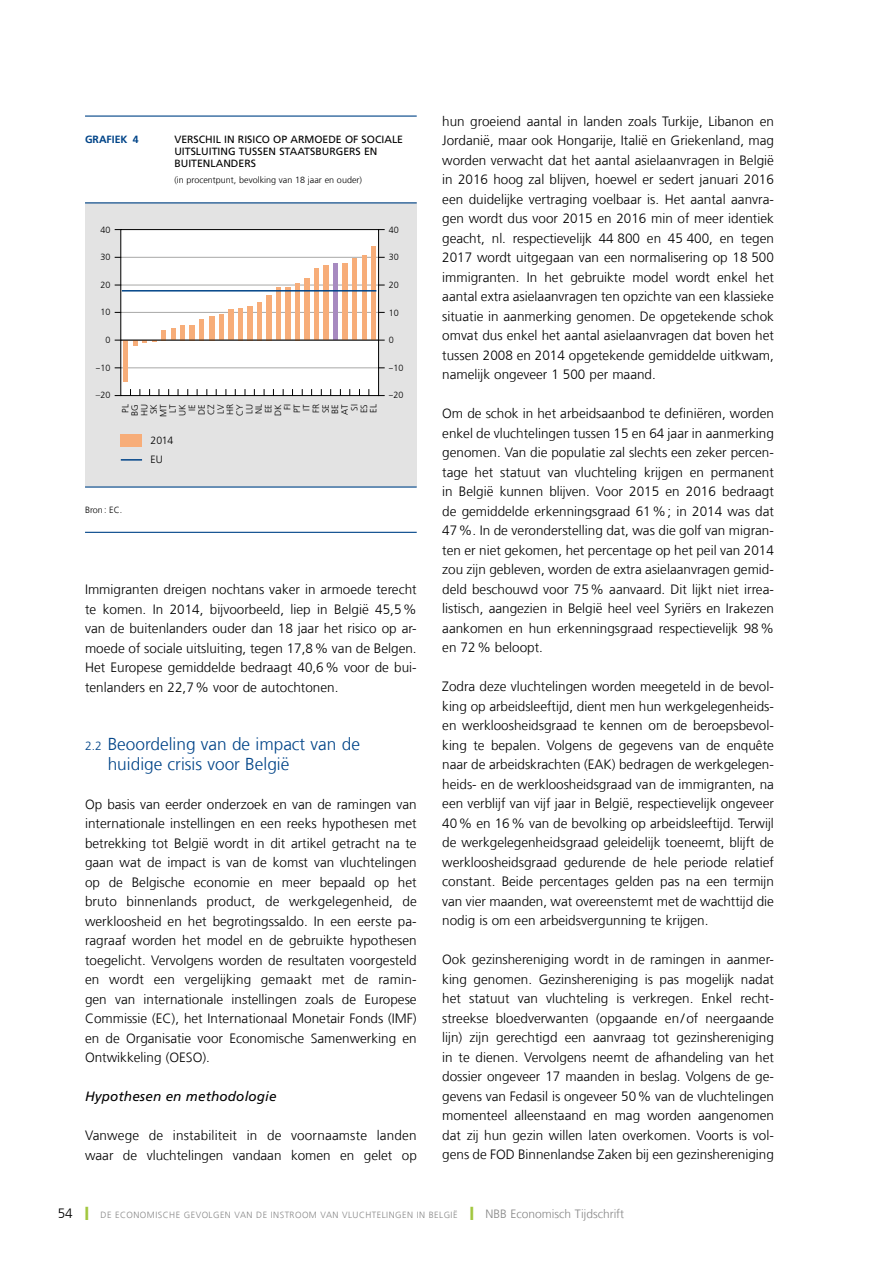
<style>
.page{position:relative;width:893px;height:1263px;background:#fff}
.page>*{position:absolute;margin:0;border:0;box-sizing:border-box;transform-origin:0 0}
.t1{font:300 17.25px/19.5px "Frutiger LT Com";color:#048}
.t2{font:300 13.5px/19.5px "Frutiger LT Com";color:#000;text-align:justify}
.t3{font:italic 13.5px "Frutiger LT Com";letter-spacing:.01em;color:#000}
.t4{font:300 12px "Frutiger LT Com";color:#878787}
.t5{font:10.5px/12px "Frutiger LT Com";color:#000}
.t6{font:700 10.5px "Frutiger LT Com";color:#048}
.t7{font:300 10.5px/18.9px "Frutiger LT Com";letter-spacing:-.01em;color:#000}
.t8{font:300 9px/9.6px "Frutiger LT Com";color:#000;text-align:right}
.t9{font:300 9px "Frutiger LT Com";color:#878787}
.s1{font-family:"Myriad Pro";font-weight:400}
.s2{font-size:12px}
.s3{font-size:13.5px;color:#000}
.s4{color:#a2c740}
.s5{font-size:9px}
</style>
<div class="page">
<div style="left:85px;top:203px;width:332px;height:284px;background:#e3e3e3"></div>
<hr style="left:85px;top:116px;width:332px;height:1px;background:#048">
<hr style="left:85px;top:202px;width:332px;height:1px;background:#048">
<hr style="left:85px;top:486px;width:332px;height:2px;background:#048">
<hr style="left:85px;top:532px;width:332px;height:1px;background:#048">
<div style="left:121px;top:230px;width:258px;height:166px;background:#fff"></div>
<hr style="left:121px;top:257px;width:258px;height:1px;background:#a8a8a7">
<hr style="left:121px;top:285px;width:258px;height:1px;background:#a8a8a7">
<hr style="left:121px;top:312px;width:258px;height:1px;background:#a8a8a7">
<hr style="left:121px;top:367px;width:258px;height:1px;background:#a8a8a7">
<div style="left:123px;top:340px;width:5px;height:41px;background:#f7ad79"></div>
<svg style="left:133px;top:341px;width:23px;height:4px"></svg>
<div style="left:161px;top:330px;width:5px;height:10px;background:#f7ad79"></div>
<div style="left:171px;top:328px;width:5px;height:12px;background:#f7ad79"></div>
<hr style="left:181px;top:325px;width:4px;height:15px;background:#f7ad79">
<div style="left:190px;top:325px;width:5px;height:15px;background:#f7ad79"></div>
<hr style="left:200px;top:319px;width:4px;height:21px;background:#f7ad79">
<div style="left:209px;top:316px;width:5px;height:24px;background:#f7ad79"></div>
<hr style="left:219px;top:315px;width:4px;height:25px;background:#f7ad79">
<div style="left:228px;top:309px;width:5px;height:31px;background:#f7ad79"></div>
<hr style="left:238px;top:308px;width:4px;height:32px;background:#f7ad79">
<div style="left:247px;top:306px;width:5px;height:34px;background:#f7ad79"></div>
<div style="left:257px;top:302px;width:5px;height:38px;background:#f7ad79"></div>
<div style="left:266px;top:295px;width:5px;height:45px;background:#f7ad79"></div>
<div style="left:276px;top:288px;width:5px;height:52px;background:#f7ad79"></div>
<div style="left:285px;top:287px;width:5px;height:53px;background:#f7ad79"></div>
<div style="left:295px;top:283px;width:5px;height:57px;background:#f7ad79"></div>
<div style="left:304px;top:278px;width:5px;height:62px;background:#f7ad79"></div>
<div style="left:314px;top:268px;width:5px;height:72px;background:#f7ad79"></div>
<div style="left:323px;top:265px;width:5px;height:75px;background:#f7ad79"></div>
<div style="left:333px;top:264px;width:5px;height:76px;background:#a78ac0"></div>
<div style="left:343px;top:264px;width:5px;height:76px;background:#f7ad79"></div>
<div style="left:352px;top:258px;width:5px;height:82px;background:#f7ad79"></div>
<div style="left:362px;top:255px;width:5px;height:85px;background:#f7ad79"></div>
<div style="left:371px;top:246px;width:5px;height:94px;background:#f7ad79"></div>
<hr style="left:121px;top:340px;width:258px;height:1px;background:#000">
<hr style="left:122px;top:290px;width:254px;height:2px;background:#048">
<div style="left:121px;top:435px;width:21px;height:12px;background:#f7ad79"></div>
<hr style="left:121px;top:459px;width:21px;height:2px;background:#048">
<div style="left:120px;top:229px;width:259px;height:167px;border:1px solid #000"></div>
<p class="t6" style="left:85px;top:133px;width:55px">GRAFIEK 4</p>
<p class="t5" style="left:174px;top:133px;width:230px">VERSCHIL IN RISICO OP ARMOEDE OF SOCIALE<br>UITSLUITING TUSSEN STAATSBURGERS EN<br>BUITENLANDERS</p>
<p class="t8" style="left:174px;top:175px;width:189px">(in procentpunt, bevolking van 18 jaar en ouder)</p>
<p class="t8" style="left:100px;top:225px;width:12px">40</p>
<p class="t8" style="left:389px;top:225px;width:12px">40</p>
<p class="t8" style="left:100px;top:252px;width:12px">30</p>
<p class="t8" style="left:389px;top:252px;width:12px">30</p>
<p class="t8" style="left:100px;top:280px;width:12px">20</p>
<p class="t8" style="left:389px;top:280px;width:12px">20</p>
<p class="t8" style="left:100px;top:307px;width:12px">10</p>
<p class="t8" style="left:389px;top:307px;width:12px">10</p>
<p class="t8" style="left:105px;top:335px;width:7px">0</p>
<p class="t8" style="left:389px;top:335px;width:7px">0</p>
<p class="t8" style="left:96px;top:363px;width:16px"><span class="s1">–</span>10</p>
<p class="t8" style="left:389px;top:363px;width:16px"><span class="s1">–</span>10</p>
<p class="t8" style="left:96px;top:390px;width:16px">–20</p>
<p class="t8" style="left:389px;top:390px;width:16px"><span class="s1">–</span>20</p>
<p class="t8" style="left:120px;top:417px;width:14px;rotate:-90deg">PL<br>BG<br>HU<br>SK<br>MT<br>LT<br>UK<br>IE<br>DE<br>CZ<br>LV<br>HR<br>CY<br>LU<br>NL<br>EE<br>DK<br>FI<br>PT<br>IT<br>FR<br>SE<br>BE<br>AT<br>SI<br>ES<br>EL</p>
<p class="t7" style="left:151px;top:431px;width:24px">2014<br>EU</p>
<p class="t8" style="left:85px;top:505px;width:39px">Bron: EC.</p>
<p class="t2" style="left:85px;top:579px;width:333px">Immigranten dreigen nochtans vaker in armoede terecht te komen. In 2014, bijvoorbeeld, liep in België 45,5% van de buitenlanders ouder dan 18 jaar het risico op ar&shy;moede of sociale uitsluiting, tegen 17,8% van de Belgen.<br>Het Europese gemiddelde bedraagt 40,6% voor de bui&shy;tenlanders en 22,7% voor de autochtonen.</p>
<p class="t1" style="left:108px;top:734px;width:254px;text-indent:-23px"><span class="s2">2.2</span> Beoordeling van de impact van de huidige crisis voor België</p>
<p class="t2" style="left:85px;top:794px;width:333px">Op basis van eerder onderzoek en van de ramingen van internationale instellingen en een reeks hypothesen met betrekking tot België wordt in dit artikel getracht na te gaan wat de impact is van de komst van vluchtelingen op de Belgische economie en meer bepaald op het bruto binnenlands product, de werkgelegenheid, de werkloosheid en het begrotingssaldo. In een eerste pa&shy;ragraaf worden het model en de gebruikte hypothesen toegelicht. Vervolgens worden de resultaten voorgesteld en wordt een vergelijking gemaakt met de ramin&shy;gen van internationale instellingen zoals de Europese Commissie (EC), het Internationaal Monetair Fonds (IMF) en de Organisatie voor Economische Samenwerking en Ontwikkeling (OESO).</p>
<p class="t3" style="left:85px;top:1088px;width:193px">Hypothesen en methodologie</p>
<p class="t2" style="left:85px;top:1125px;width:333px">Vanwege de instabiliteit in de voornaamste landen waar de vluchtelingen vandaan komen en gelet op</p>
<p class="t2" style="left:442px;top:111px;width:333px">hun groeiend aantal in landen zoals Turkije, Libanon en Jordanië, maar ook Hongarije, Italië en Griekenland, mag worden verwacht dat het aantal asielaanvragen in België in 2016 hoog zal blijven, hoewel er sedert januari 2016 een duidelijke vertraging voelbaar is. Het aantal aanvra&shy;gen wordt dus voor 2015 en 2016 min of meer identiek geacht, nl. respectievelijk 44 800 en 45 400, en tegen 2017 wordt uitgegaan van een normalisering op 18 500 immigranten. In het gebruikte model wordt enkel het aantal extra asielaanvragen ten opzichte van een klassieke situatie in aanmerking genomen. De opgetekende schok omvat dus enkel het aantal asielaanvragen dat boven het tussen 2008 en 2014 opgetekende gemiddelde uitkwam, namelijk ongeveer 1 500 per maand.</p>
<p class="t2" style="left:442px;top:404px;width:333px">Om de schok in het arbeidsaanbod te definiëren, worden enkel de vluchtelingen tussen 15 en 64 jaar in aanmerking genomen. Van die populatie zal slechts een zeker percen&shy;tage het statuut van vluchteling krijgen en permanent in België kunnen blijven. Voor 2015 en 2016 bedraagt de gemiddelde erkenningsgraad 61%; in 2014 was dat 47%. In de veronderstelling dat, was die golf van migran&shy;ten er niet gekomen, het percentage op het peil van 2014 zou zijn gebleven, worden de extra asielaanvragen gemid&shy;deld beschouwd voor 75% aanvaard. Dit lijkt niet irrea&shy;listisch, aangezien in België heel veel Syriërs en Irakezen aankomen en hun erkenningsgraad respectievelijk 98% en 72% beloopt.</p>
<p class="t2" style="left:442px;top:677px;width:333px">Zodra deze vluchtelingen worden meegeteld in de bevol&shy;king op arbeidsleeftijd, dient men hun werkgelegenheids&shy;en werkloosheidsgraad te kennen om de beroepsbevol&shy;king te bepalen. Volgens de gegevens van de enquête naar de arbeidskrachten (EAK) bedragen de werkgelegen&shy;heids- en de werkloosheidsgraad van de immigranten, na een verblijf van vijf jaar in België, respectievelijk ongeveer 40% en 16% van de bevolking op arbeidsleeftijd. Terwijl de werkgelegenheidsgraad geleidelijk toeneemt, blijft de werkloosheidsgraad gedurende de hele periode relatief constant. Beide percentages gelden pas na een termijn van vier maanden, wat overeenstemt met de wachttijd die nodig is om een arbeidsvergunning te krijgen.</p>
<p class="t2" style="left:442px;top:950px;width:333px">Ook gezinshereniging wordt in de ramingen in aanmer&shy;king genomen. Gezinshereniging is pas mogelijk nadat het statuut van vluchteling is verkregen. Enkel recht&shy;streekse bloedverwanten (opgaande en/of neergaande lijn) zijn gerechtigd een aanvraag tot gezinshereniging in te dienen. Vervolgens neemt de afhandeling van het dossier ongeveer 17 maanden in beslag. Volgens de ge&shy;gevens van Fedasil is ongeveer 50% van de vluchtelingen momenteel alleenstaand en mag worden aangenomen dat zij hun gezin willen laten overkomen. Voorts is vol&shy;gens de FOD Binnenlandse Zaken bij een gezinshereniging</p>
<p class="t9" style="left:58px;top:1209px;width:65px"><span class="s3">54</span> <span class="s4">❙</span> Deeconomische</p>
<p class="t9" style="left:184px;top:1209px;width:7px">gevolgen</p>
<p class="t9" style="left:235px;top:1209px;width:7px">van</p>
<p class="t9" style="left:256px;top:1209px;width:22px">de instroom</p>
<p class="t9" style="left:321px;top:1209px;width:7px">van</p>
<p class="t9" style="left:342px;top:1209px;width:7px">vluchtelingen</p>
<p class="t9" style="left:417px;top:1209px;width:23px">in Belgi</p>
<p class="t4" style="left:453px;top:1206px;width:173px"><span class="s5">ë</span> <span class="s4">❙</span> NBB Economisch Tijdschrift</p>
</div>
